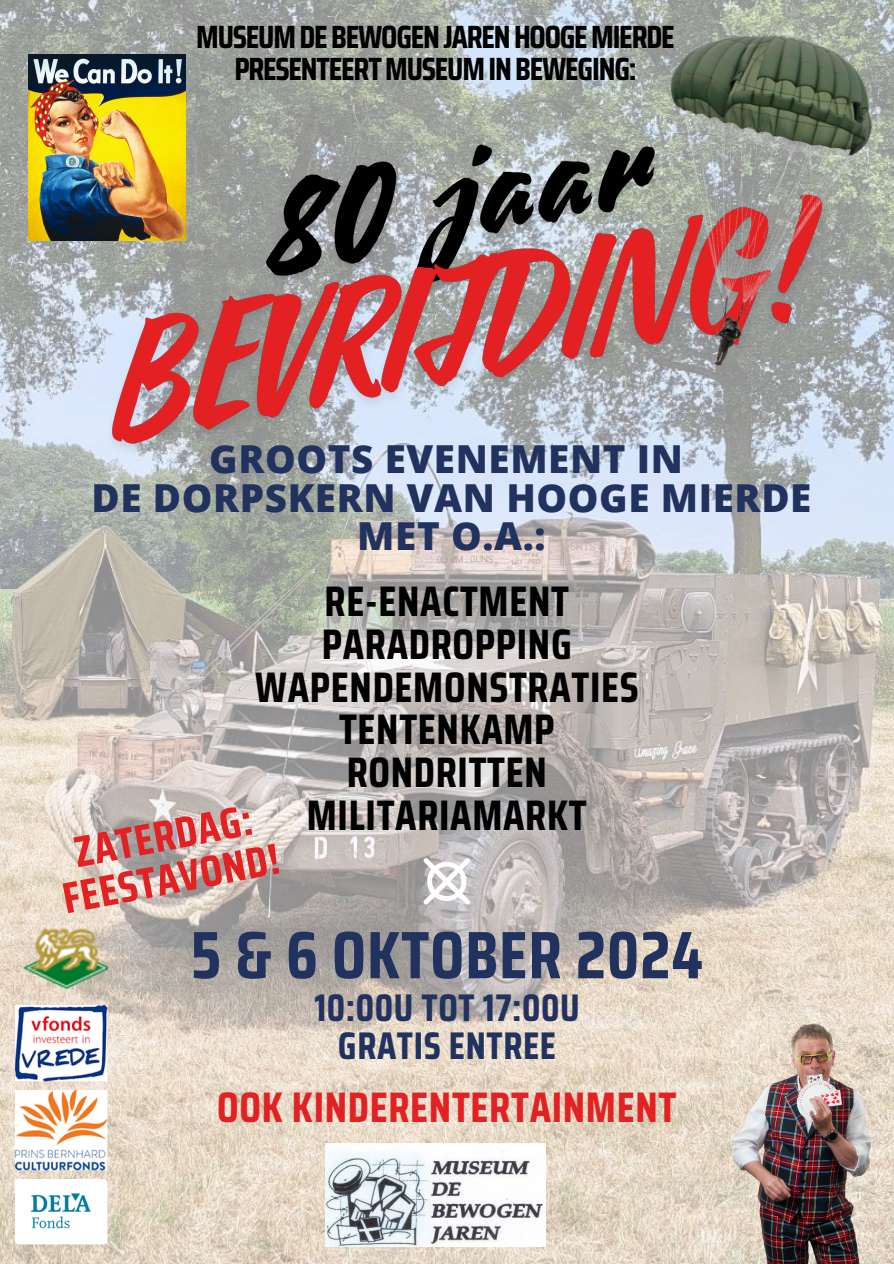
<style>
.page{position:relative;width:894px;height:1264px;background:#fff}
.page>*{position:absolute;margin:0;border:0;box-sizing:border-box;transform-origin:0 0}
.t1{font:700 67.05px "Saira Condensed";letter-spacing:.015em;color:#22325e}
.t2{font:700 43.65px/43.2px "Saira Condensed";color:#e32122;text-align:center}
.t3{font:700 42.75px/42.8px "Saira Condensed";letter-spacing:.015em;color:#000;text-align:center}
.t4{font:700 42.75px "Saira Condensed";letter-spacing:.015em;color:#e32122}
.t5{font:800 38.55px/38.2px "Open Sans";letter-spacing:.015em;color:#22325e;text-align:center}
.t6{font:700 38.55px/38.2px "Saira Condensed";letter-spacing:.015em;color:#22325e;text-align:center}
.t7{font:700 32.25px "Saira Condensed";letter-spacing:-.035em;color:#000}
</style>
<div class="page">
<img style="left:0;top:0;width:893px;height:1263px">
<svg style="left:423px;top:858px;width:47px;height:46px"></svg>
<img style="left:29px;top:54px;width:156px;height:187px">
<img style="left:230px;top:68px;width:278px;height:82px">
<img style="left:70px;top:150px;width:798px;height:353px">
<img style="left:508px;top:0;width:385px;height:460px">
<img style="left:703px;top:1002px;width:190px;height:261px">
<img style="left:325px;top:1143px;width:220px;height:103px">
<img style="left:15px;top:1005px;width:92px;height:76px">
<img style="left:15px;top:1090px;width:92px;height:80px">
<img style="left:15px;top:1179px;width:92px;height:64px">
<img style="left:15px;top:922px;width:92px;height:73px">
<p class="t7" style="left:196px;top:12px;width:480px">MUSEUMDEBEWOGENJARENHOOGEMIERDE</p>
<p class="t7" style="left:234px;top:44px;width:404px">PRESENTEERTMUSEUMINBEWEGING:</p>
<p class="t5" style="left:92px;top:439px;width:721px">GROOTS EVENEMENT IN<br>DE DORPSKERN VAN HOOGE MIERDE<br>MET O.A.:</p>
<h3 class="t3" style="left:255px;top:580px;width:385px">RE-ENACTMENT<br>PARADROPPING<br>WAPENDEMONSTRATIES<br>TENTENKAMP<br>RONDRITTEN<br>MILITARIAMARKT</h3>
<p class="t2" style="left:51px;top:835px;width:221px;rotate:-11deg">ZATERDAG:<br>FEESTAVOND!</p>
<h3 class="t1" style="left:191px;top:902px;width:513px">5 &amp; 6 OKTOBER 2024</h3>
<h3 class="t6" style="left:314px;top:988px;width:267px">10:00U TOT 17:00U<br>GRATIS ENTREE</h3>
<p class="t4" style="left:217px;top:1073px;width:460px">OOK KINDERENTERTAINMENT</p>
</div>
